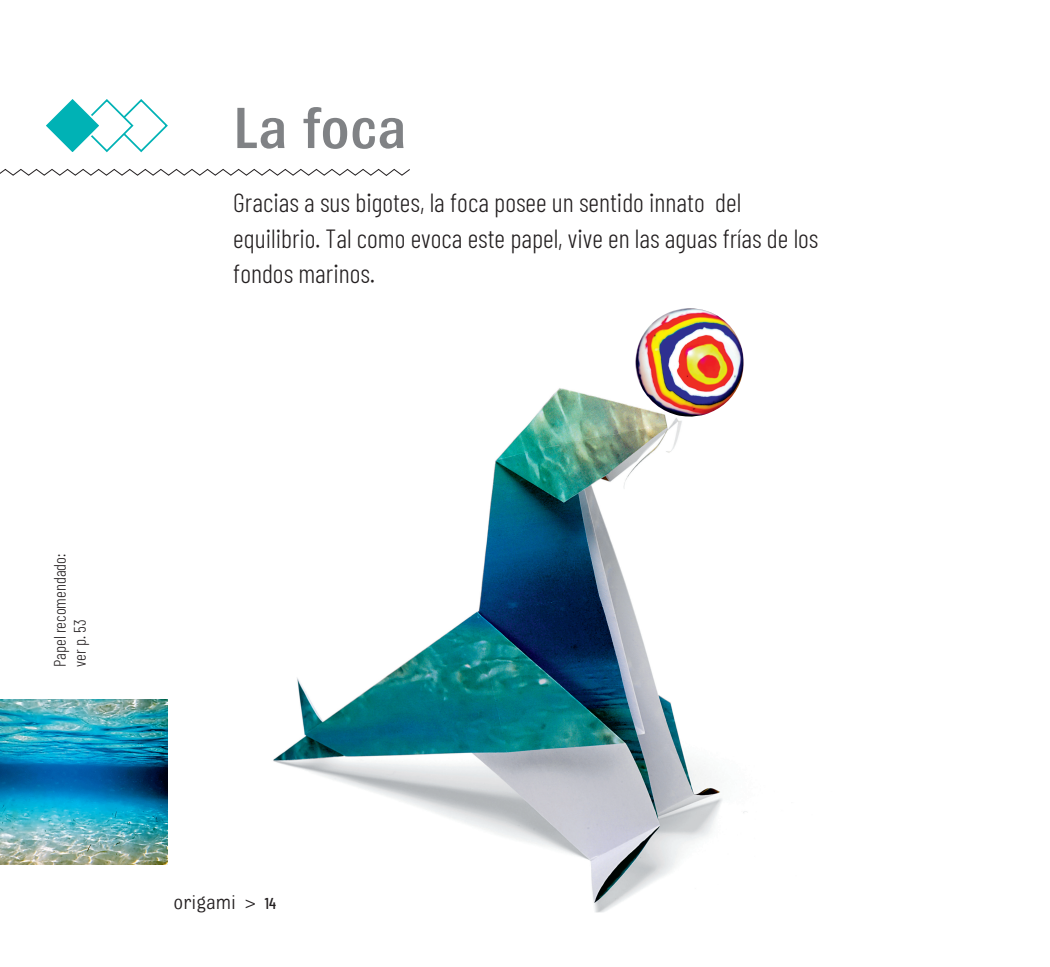
<style>
.page{position:relative;width:1050px;height:967px;background:#fff}
.page>*{position:absolute;margin:0;border:0;box-sizing:border-box;transform-origin:0 0}
.t1{font:500 61.25px "Bulldog";color:#808285}
.t2{font:300 26.25px/35.7px "Barlow Condensed";color:#231f20}
.t3{font:21px "Bulldog";color:#231f20}
.t4{font:300 16.62px/19.9px "Barlow Condensed";color:#231f20}
.s1{font-family:"Barlow Condensed";font-weight:500;font-size:15.75px}
</style>
<div class="page">
<svg style="left:0;top:168px;width:410px;height:8px"></svg>
<img style="left:273px;top:388px;width:474px;height:524px">
<img style="left:0;top:699px;width:168px;height:165px">
<img style="left:635px;top:308px;width:109px;height:109px">
<svg style="left:116px;top:100px;width:51px;height:51px"></svg>
<div style="left:115px;top:99px;width:52px;height:53px;border:2px solid #00b2b5;border-radius:50%"></div>
<svg style="left:81px;top:100px;width:51px;height:51px"></svg>
<div style="left:80px;top:99px;width:53px;height:53px;border:2px solid #00b2b5;border-radius:50%"></div>
<svg style="left:46px;top:99px;width:57px;height:53px"></svg>
<p class="t1" style="left:233px;top:97px;width:175px">La foca</p>
<p class="t2" style="left:233px;top:183px;width:586px">Gracias a sus bigotes, la foca posee un sentido innato del equilibrio. Tal como evoca este papel, vive en las aguas frías de los fondos marinos.</p>
<p class="t4" style="left:49px;top:667px;width:115px;rotate:-90deg">Papel recomendado: ver p. 53</p>
<p class="t3" style="left:174px;top:891px;width:104px">origami &gt; <span class="s1">14</span></p>
</div>
